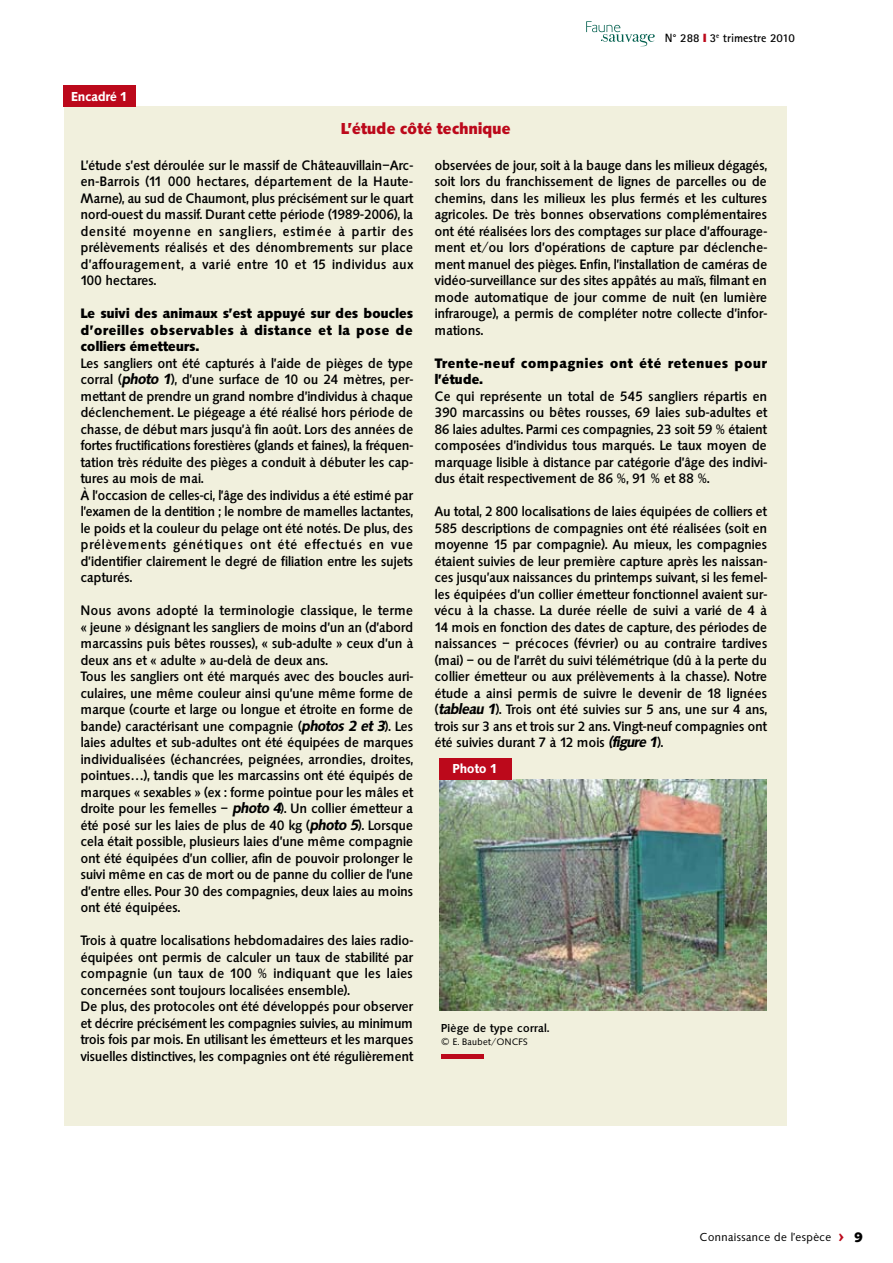
<style>
.page{position:relative;width:893px;height:1263px;background:#fff}
.page>*{position:absolute;margin:0;border:0;box-sizing:border-box;transform-origin:0 0}
.t1{font:700 16.5px "Saxony";letter-spacing:-.02em;color:#bc091b;scale:.95 1}
.t2{font:500 14.25px/16.5px "Saxony";letter-spacing:-.02em;color:#000;text-align:justify;scale:.95 1}
.t3{font:700 14.25px/16.5px "Saxony";letter-spacing:.02em;color:#000;text-align:justify;scale:.95 1}
.t4{font:600 13.5px "Saxony";letter-spacing:-.02em;color:#fff;scale:.95 1}
.t5{font:12px "Saxony";color:#000}
.t6{font:700 12px "Rotis Sans Serif";color:#000}
.t7{font:500 12px "Saxony";color:#000}
.t8{font:9.75px "Saxony";color:#000}
.s1{color:#bc091b}
.s2{font-weight:600;font-style:italic}
.s3{font-weight:700;font-size:18px;color:#bc091b}
</style>
<div class="page">
<svg style="left:586px;top:21px;width:69px;height:25px"></svg>
<div style="left:64px;top:106px;width:723px;height:1020px;background:#f1f0dd"></div>
<div style="left:64px;top:85px;width:72px;height:21px;background:#bc091b"></div>
<img style="left:439px;top:780px;width:328px;height:231px">
<hr style="left:441px;top:1055px;width:43px;height:4px;background:#bc091b">
<div style="left:439px;top:758px;width:73px;height:21px;background:#bc091b"></div>
<p class="t4" style="left:72px;top:89px;width:61px">Encadré 1</p>
<p class="t6" style="left:665px;top:30px;width:132px">N° 288 <span class="s1">❙</span> 3<sup>e</sup> trimestre 2010</p>
<p class="t1" style="left:341px;top:119px;width:180px">L’étude côté technique</p>
<p class="t2" style="left:81px;top:157px;width:352px">L’étude s’est déroulée sur le massif de Châteauvillain–Arc&shy;en-Barrois (11 000 hectares, département de la Haute-Marne), au sud de Chaumont, plus précisément sur le quart nord-ouest du massif. Durant cette période (1989-2006), la densité moyenne en sangliers, estimée à partir des prélèvements réalisés et des dénombrements sur place d’affouragement, a varié entre 10 et 15 individus aux 100 hectares.</p>
<p class="t3" style="left:81px;top:305px;width:352px">Le suivi des animaux s’est appuyé sur des boucles d’oreilles observables à distance et la pose de colliers émetteurs.</p>
<p class="t2" style="left:81px;top:355px;width:352px;text-align:left">Les sangliers ont été capturés à l’aide de pièges de type corral (<span class="s2">photo 1</span>), d’une surface de 10 ou 24 mètres, per&shy;mettant de prendre un grand nombre d’individus à chaque déclenchement. Le piégeage a été réalisé hors période de chasse, de début mars jusqu’à fin août. Lors des années de fortes fructifications forestières (glands et faines), la fréquen&shy;tation très réduite des pièges a conduit à débuter les cap&shy;tures au mois de mai.<br>À l’occasion de celles-ci, l’âge des individus a été estimé par l’examen de la dentition ; le nombre de mamelles lactantes, le poids et la couleur du pelage ont été notés. De plus, des prélèvements génétiques ont été effectués en vue d’identifier clairement le degré de filiation entre les sujets capturés.</p>
<p class="t2" style="left:81px;top:602px;width:352px;text-align:left">Nous avons adopté la terminologie classique, le terme « jeune » désignant les sangliers de moins d’un an (d’abord marcassins puis bêtes rousses), « sub-adulte » ceux d’un à deux ans et « adulte » au-delà de deux ans.<br>Tous les sangliers ont été marqués avec des boucles auri&shy;culaires, une même couleur ainsi qu’une même forme de marque (courte et large ou longue et étroite en forme de bande) caractérisant une compagnie (<span class="s2">photos 2 et 3</span>). Les laies adultes et sub-adultes ont été équipées de marques individualisées (échancrées, peignées, arrondies, droites, pointues…), tandis que les marcassins ont été équipés de marques « sexables » (ex : forme pointue pour les mâles et droite pour les femelles – <span class="s2">photo 4</span>). Un collier émetteur a été posé sur les laies de plus de 40 kg (<span class="s2">photo 5</span>). Lorsque cela était possible, plusieurs laies d’une même compagnie ont été équipées d’un collier, afin de pouvoir prolonger le suivi même en cas de mort ou de panne du collier de l’une d’entre elles. Pour 30 des compagnies, deux laies au moins ont été équipées.</p>
<p class="t2" style="left:81px;top:932px;width:352px;text-align:left">Trois à quatre localisations hebdomadaires des laies radio&shy;équipées ont permis de calculer un taux de stabilité par compagnie (un taux de 100 % indiquant que les laies concernées sont toujours localisées ensemble).<br>De plus, des protocoles ont été développés pour observer et décrire précisément les compagnies suivies, au minimum trois fois par mois. En utilisant les émetteurs et les marques visuelles distinctives, les compagnies ont été régulièrement</p>
<p class="t2" style="left:435px;top:157px;width:352px">observées de jour, soit à la bauge dans les milieux dégagés, soit lors du franchissement de lignes de parcelles ou de chemins, dans les milieux les plus fermés et les cultures agricoles. De très bonnes observations complémentaires ont été réalisées lors des comptages sur place d’affourage&shy;ment et/ou lors d’opérations de capture par déclenche&shy;ment manuel des pièges. Enfin, l’installation de caméras de vidéo-surveillance sur des sites appâtés au maïs, filmant en mode automatique de jour comme de nuit (en lumière infrarouge), a permis de compléter notre collecte d’infor&shy;mations.</p>
<p class="t3" style="left:435px;top:355px;width:352px">Trente-neuf compagnies ont été retenues pour l’étude.</p>
<p class="t2" style="left:435px;top:388px;width:352px">Ce qui représente un total de 545 sangliers répartis en 390 marcassins ou bêtes rousses, 69 laies sub-adultes et 86 laies adultes. Parmi ces compagnies, 23 soit 59 % étaient composées d’individus tous marqués. Le taux moyen de marquage lisible à distance par catégorie d’âge des indivi&shy;dus était respectivement de 86 %, 91 % et 88 %.</p>
<p class="t2" style="left:435px;top:503px;width:352px">Au total, 2 800 localisations de laies équipées de colliers et 585 descriptions de compagnies ont été réalisées (soit en moyenne 15 par compagnie). Au mieux, les compagnies étaient suivies de leur première capture après les naissan&shy;ces jusqu’aux naissances du printemps suivant, si les femel&shy;les équipées d’un collier émetteur fonctionnel avaient sur&shy;vécu à la chasse. La durée réelle de suivi a varié de 4 à 14 mois en fonction des dates de capture, des périodes de naissances – précoces (février) ou au contraire tardives (mai) – ou de l’arrêt du suivi télémétrique (dû à la perte du collier émetteur ou aux prélèvements à la chasse). Notre étude a ainsi permis de suivre le devenir de 18 lignées (<span class="s2">tableau 1</span>). Trois ont été suivies sur 5 ans, une sur 4 ans, trois sur 3 ans et trois sur 2 ans. Vingt-neuf compagnies ont été suivies durant 7 à 12 mois <span class="s2">(figure 1</span>).</p>
<p class="t4" style="left:453px;top:761px;width:49px">Photo 1</p>
<p class="t7" style="left:441px;top:1021px;width:110px">Piège de type corral.</p>
<p class="t8" style="left:441px;top:1037px;width:88px">© E. Baubet/ONCFS</p>
<p class="t5" style="left:700px;top:1230px;width:146px">Connaissance de l’espèce <span class="s3">&gt;</span></p>
</div>
